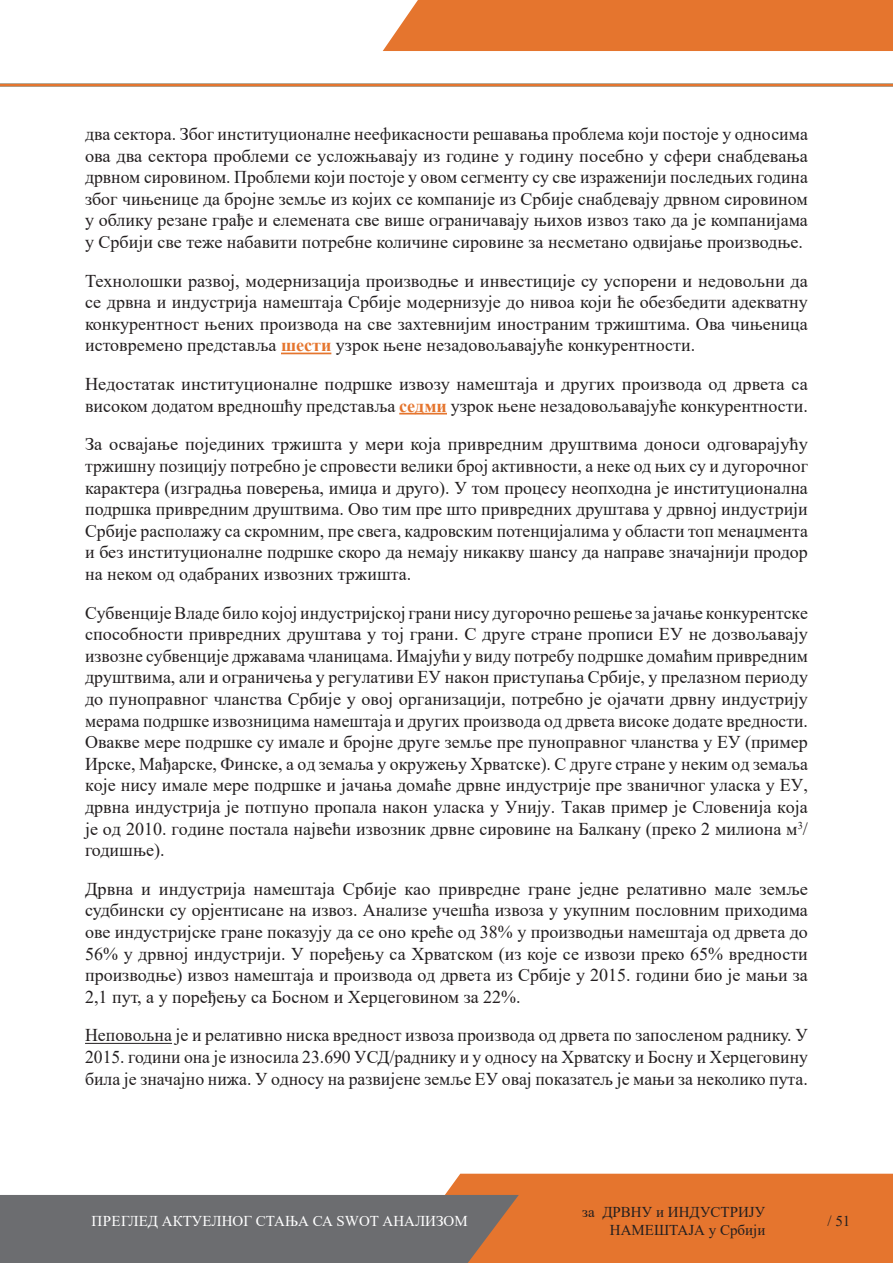
<style>
.page{position:relative;width:893px;height:1263px;background:#fff}
.page>*{position:absolute;margin:0;border:0;box-sizing:border-box;transform-origin:0 0}
.t1{font:18px/21.6px "Times New Roman";color:#231f20;text-align:justify}
.t2{font:15px/18px "Times New Roman";color:#231f20;text-align:right}
.t3{font:15px "Times New Roman";color:#fff}
.s1{font-weight:700;color:#e5752e}
</style>
<div class="page">
<div style="left:383px;top:0;width:510px;height:51px;background:#e5752e"></div>
<svg style="left:0;top:1174px;width:893px;height:89px;background:#b48263"></svg>
<hr style="left:0;top:84px;width:893px;height:3px;background:#e5752e">
<hr style="left:281px;top:353px;width:50px;height:1px;background:#e5752e">
<hr style="left:399px;top:413px;width:48px;height:1px;background:#e5752e">
<hr style="left:85px;top:1043px;width:87px;height:1px;background:#231f20">
<p class="t1" style="left:85px;top:123px;width:724px">два сектора. Због институционалне неефикасности решавања проблема који постоје у односима ова два сектора проблеми се усложњавају из године у годину посебно у сфери снабдевања дрвном сировином. Проблеми који постоје у овом сегменту су све израженији последњих година због чињенице да бројне земље из којих се компаније из Србије снабдевају дрвном сировином у облику резане грађе и елемената све више ограничавају њихов извоз тако да је компанијама у Србији све теже набавити потребне количине сировине за несметано одвијање производње.</p>
<p class="t1" style="left:85px;top:269px;width:724px">Технолошки развој, модернизација производње и инвестиције су успорени и недовољни да се дрвна и индустрија намештаја Србије модернизује до нивоа који ће обезбедити адекватну конкурентност њених производа на све захтевнијим иностраним тржиштима. Ова чињеница истовремено представља <span class="s1">шести</span> узрок њене незадовољавајуће конкурентности.</p>
<p class="t1" style="left:85px;top:373px;width:724px">Недостатак институционалне подршке извозу намештаја и других производа од дрвета са високом додатом вредношћу представља <span class="s1">седми</span> узрок њене незадовољавајуће конкурентности.</p>
<p class="t1" style="left:85px;top:433px;width:724px">За освајање појединих тржишта у мери која привредним друштвима доноси одговарајућу тржишну позицију потребно је спровести велики број активности, а неке од њих су и дугорочног карактера (изградња поверења, имиџа и друго). У том процесу неопходна је институционална подршка привредним друштвима. Ово тим пре што привредних друштава у дрвној индустрији Србије располажу са скромним, пре свега, кадровским потенцијалима у области топ менаџмента и без институционалне подршке скоро да немају никакву шансу да направе значајнији продор на неком од одабраних извозних тржишта.</p>
<p class="t1" style="left:85px;top:601px;width:724px">Субвенције Владе било којој индустријској грани нису дугорочно решење за јачање конкурентске способности привредних друштава у тој грани. С друге стране прописи ЕУ не дозвољавају извозне субвенције државама чланицама. Имајући у виду потребу подршке домаћим привредним друштвима, али и ограничења у регулативи ЕУ након приступања Србије, у прелазном периоду до пуноправног чланства Србије у овој организацији, потребно је ојачати дрвну индустрију мерама подршке извозницима намештаја и других производа од дрвета високе додате вредности.<br>Овакве мере подршке су имале и бројне друге земље пре пуноправног чланства у ЕУ (пример Ирске, Мађарске, Финске, а од земаља у окружењу Хрватске). С друге стране у неким од земаља које нису имале мере подршке и јачања домаће дрвне индустрије пре званичног уласка у ЕУ, дрвна индустрија је потпуно пропала након уласка у Унију. Такав пример је Словенија која је од 2010. године постала највећи извозник дрвне сировине на Балкану (преко 2 милиона м<sup>3</sup>/ годишње).</p>
<p class="t1" style="left:85px;top:877px;width:724px">Дрвна и индустрија намештаја Србије као привредне гране једне релативно мале земље судбински су орјентисане на извоз. Анализе учешћа извоза у укупним пословним приходима ове индустријске гране показују да се оно креће од 38% у производњи намештаја од дрвета до 56% у дрвној индустрији. У поређењу са Хрватском (из које се извози преко 65% вредности производње) извоз намештаја и производа од дрвета из Србије у 2015. години био је мањи за 2,1 пут, а у поређењу са Босном и Херцеговином зa 22%.</p>
<p class="t1" style="left:85px;top:1024px;width:724px">Неповољна је и релативно ниска вредност извоза производа од дрвета по запосленом раднику. У<br>2015. години она је износила 23.690 УСД</p>
<p class="t1" style="left:85px;top:1045px;width:724px;text-align:right">/раднику и у односу на Хрватску и Босну и Херцеговину<br>била је значајно нижа. У односу на развијене земље ЕУ овај показатељ је мањи за неколико пута.</p>
<p class="t3" style="left:91px;top:1210px;width:378px">ПреГЛЕД АКТУЕЛНОГ СТАЊА СА SWOT АНАЛИЗОМ§</p>
<p class="t2" style="left:582px;top:1202px;width:185px">за ДРВНУ и ИНДУСТРИЈУ<br>НАМЕШТАЈА у Србији</p>
<p class="t2" style="left:827px;top:1211px;width:24px">/ 51</p>
</div>
